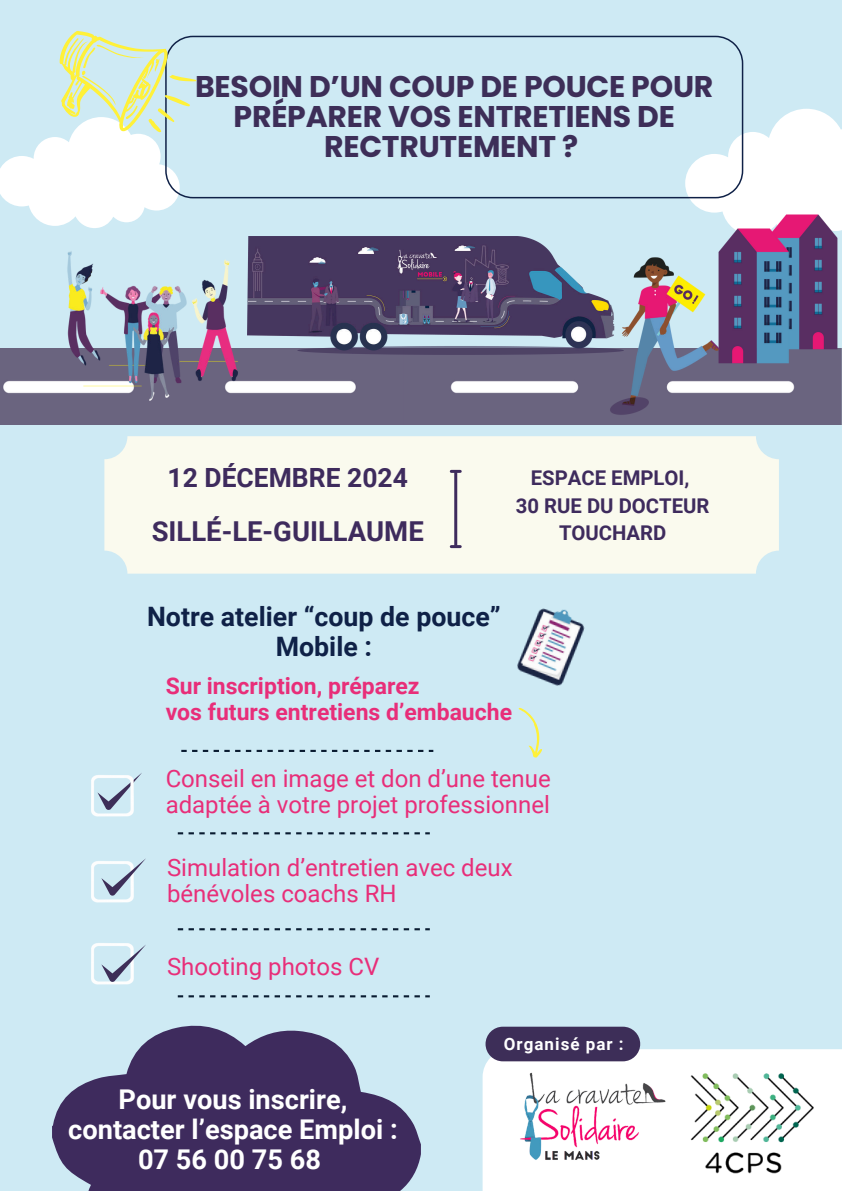
<style>
.page{position:relative;width:842px;height:1191px;background:#fff}
.page>*{position:absolute;margin:0;border:0;box-sizing:border-box;transform-origin:0 0}
.t1{font:700 29.9px/30px "Poppins";letter-spacing:-.005em;color:#3d2e58;text-align:center}
.t2{font:700 27.5px "Roboto";color:#3e2b5d}
.t3{font:700 27.2px/30px "Roboto";color:#fff;text-align:center}
.t4{font:700 26.7px/29.4px "Roboto";color:#0f2147;text-align:center}
.t5{font:700 26.4px "Roboto";color:#3e2b5d}
.t6{font:24px/26.2px "Roboto";color:#e82e79}
.t7{font:700 23px/25.5px "Roboto";color:#e82e79}
.t8{font:700 20.3px/27.8px "Roboto";color:#3e2b5d;text-align:center}
.t9{font:700 17px "Roboto";letter-spacing:.06em;color:#fff}
</style>
<div class="page">
<div style="left:0;top:0;width:842px;height:1190px;background:#ceeaf4"></div>
<svg style="left:685px;top:109px;width:157px;height:112px;background:#f7fbfc"></svg>
<svg style="left:197px;top:36px;width:546px;height:162px"></svg>
<img style="left:0;top:348px;width:842px;height:77px">
<img style="left:753px;top:207px;width:89px;height:153px">
<img style="left:719px;top:221px;width:84px;height:153px">
<img style="left:248px;top:236px;width:356px;height:118px">
<svg style="left:0;top:31px;width:197px;height:197px"></svg>
<div style="left:483px;top:1049px;width:359px;height:141px;background:#fff"></div>
<div style="left:104px;top:436px;width:675px;height:137px;background:#fafaee;border-radius:23px"></div>
<hr style="left:454px;top:472px;width:3px;height:74px;background:#3e2b5d">
<svg style="left:451px;top:545px;width:9px;height:3px"></svg>
<svg style="left:451px;top:470px;width:9px;height:3px"></svg>
<img style="left:604px;top:251px;width:123px;height:174px">
<img style="left:517px;top:608px;width:68px;height:78px">
<img style="left:91px;top:861px;width:42px;height:42px">
<svg style="left:404px;top:928px;width:26px;height:2px"></svg>
<svg style="left:361px;top:928px;width:37px;height:2px"></svg>
<svg style="left:318px;top:928px;width:37px;height:2px"></svg>
<svg style="left:275px;top:928px;width:37px;height:2px"></svg>
<svg style="left:232px;top:928px;width:26px;height:2px"></svg>
<svg style="left:189px;top:928px;width:26px;height:2px"></svg>
<svg style="left:404px;top:995px;width:26px;height:2px"></svg>
<svg style="left:361px;top:995px;width:37px;height:2px"></svg>
<svg style="left:318px;top:995px;width:37px;height:2px"></svg>
<svg style="left:275px;top:995px;width:37px;height:2px"></svg>
<svg style="left:232px;top:995px;width:26px;height:2px"></svg>
<svg style="left:189px;top:995px;width:26px;height:2px"></svg>
<img style="left:60px;top:251px;width:188px;height:161px">
<img style="left:91px;top:943px;width:41px;height:42px">
<img style="left:513px;top:1059px;width:153px;height:101px">
<svg style="left:386px;top:749px;width:37px;height:2px"></svg>
<svg style="left:343px;top:749px;width:37px;height:2px"></svg>
<svg style="left:300px;top:749px;width:37px;height:2px"></svg>
<svg style="left:257px;top:749px;width:37px;height:2px"></svg>
<svg style="left:214px;top:749px;width:26px;height:2px"></svg>
<svg style="left:181px;top:749px;width:16px;height:2px"></svg>
<svg style="left:518px;top:707px;width:24px;height:50px"></svg>
<svg style="left:101px;top:858px;width:45px;height:38px"></svg>
<svg style="left:101px;top:944px;width:45px;height:38px"></svg>
<svg style="left:404px;top:832px;width:26px;height:2px"></svg>
<svg style="left:361px;top:832px;width:37px;height:2px"></svg>
<svg style="left:318px;top:832px;width:37px;height:2px"></svg>
<svg style="left:275px;top:832px;width:37px;height:2px"></svg>
<svg style="left:232px;top:832px;width:26px;height:2px"></svg>
<svg style="left:189px;top:832px;width:26px;height:2px"></svg>
<svg style="left:133px;top:773px;width:9px;height:37px"></svg>
<img style="left:91px;top:775px;width:42px;height:42px">
<img style="left:691px;top:1073px;width:123px;height:100px">
<div style="left:486px;top:1026px;width:154px;height:35px;background:#3d2e58;border-radius:17px"></div>
<svg style="left:52px;top:1025px;width:369px;height:165px;fill:#3e2b5d"></svg>
<p class="t1" style="left:195px;top:72px;width:520px">BESOIN D’UN COUP DE POUCE POUR<br>PRÉPARER VOS ENTRETIENS DE<br>RECTRUTEMENT ?</p>
<p class="t5" style="left:168px;top:459px;width:242px">12 DÉCEMBRE 2024</p>
<p class="t2" style="left:152px;top:512px;width:274px">SILLÉ-LE-GUILLAUME</p>
<p class="t8" style="left:516px;top:463px;width:195px">ESPACE EMPLOI,<br>30 RUE DU DOCTEUR<br>TOUCHARD</p>
<p class="t4" style="left:147px;top:601px;width:355px">Notre atelier “coup de pouce”<br>Mobile :</p>
<p class="t7" style="left:166px;top:672px;width:348px">Sur inscription, préparez<br>vos futurs entretiens d’embauche</p>
<p class="t6" style="left:166px;top:764px;width:387px">Conseil en image et don d’une tenue adaptée à votre projet professionnel</p>
<p class="t6" style="left:167px;top:853px;width:347px">Simulation d’entretien avec deux bénévoles coachs RH</p>
<p class="t6" style="left:167px;top:952px;width:214px">Shooting photos CV</p>
<p class="t3" style="left:68px;top:1083px;width:331px">Pour vous inscrire, contacter l’espace Emploi :<br>07 56 00 75 68</p>
<p class="t9" style="left:504px;top:1031px;width:121px">Organisé par :</p>
</div>
